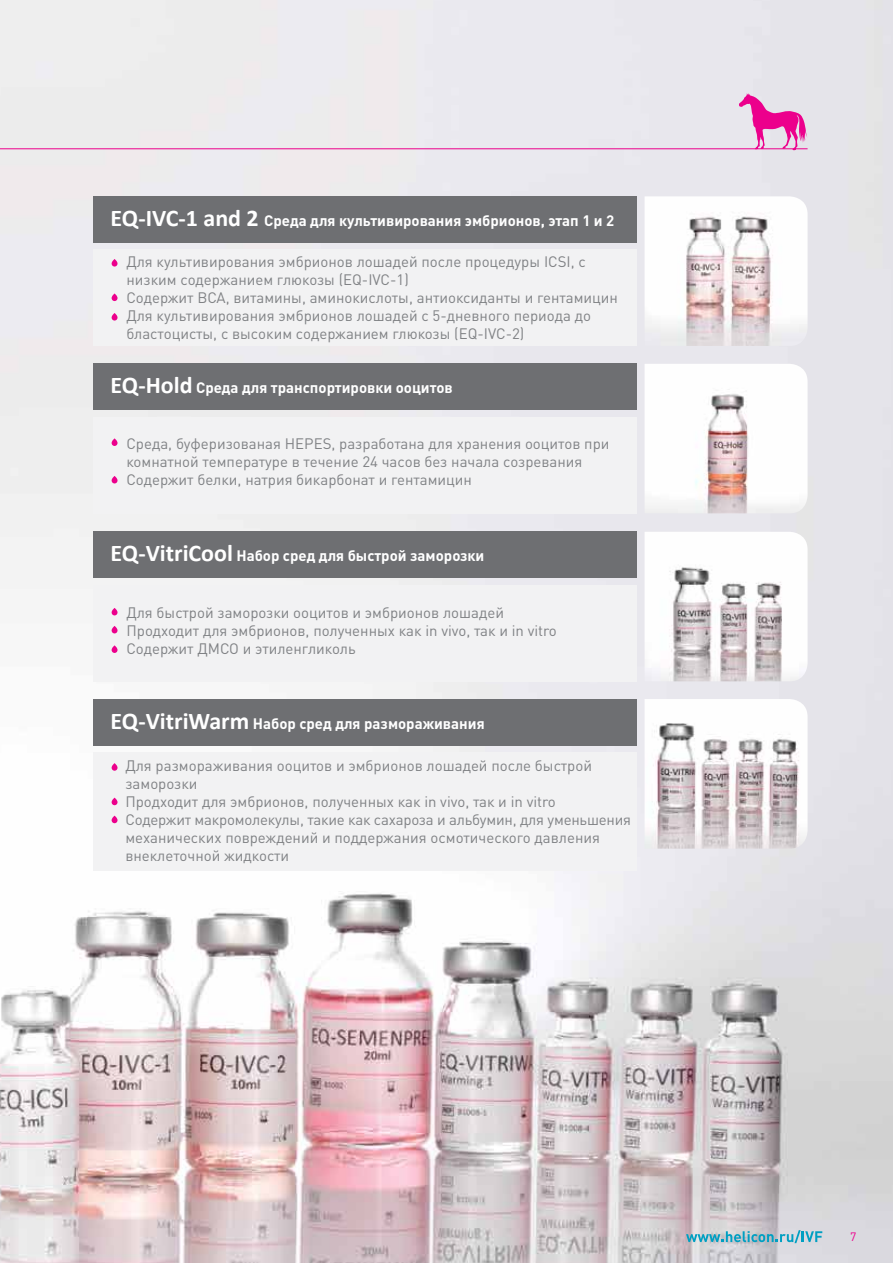
<style>
.page{position:relative;width:893px;height:1263px;background:#fff}
.page>*{position:absolute;margin:0;border:0;box-sizing:border-box;transform-origin:0 0}
.t1{font:15px/18px "DIN Pro";color:#808285}
.t2{font:700 15px "DIN Pro";color:#fff}
.t3{font:12px "DIN Pro";color:#ec008c}
.s1{font-family:"Calibri";font-size:24px}
</style>
<div class="page">
<img style="left:0;top:0;width:893px;height:1263px">
<img style="left:645px;top:196px;width:163px;height:150px">
<div style="left:93px;top:250px;width:544px;height:96px;background:#f2f2f3"></div>
<svg style="left:112px;top:259px;width:6px;height:8px"></svg>
<svg style="left:112px;top:293px;width:6px;height:8px"></svg>
<svg style="left:112px;top:313px;width:6px;height:8px"></svg>
<div style="left:93px;top:196px;width:544px;height:46px;background:#6e6f72"></div>
<img style="left:645px;top:364px;width:163px;height:149px">
<div style="left:93px;top:417px;width:544px;height:96px;background:#f2f2f3"></div>
<svg style="left:112px;top:438px;width:6px;height:8px"></svg>
<svg style="left:112px;top:476px;width:6px;height:7px"></svg>
<div style="left:93px;top:364px;width:544px;height:46px;background:#6e6f72"></div>
<img style="left:645px;top:532px;width:163px;height:149px">
<div style="left:93px;top:585px;width:544px;height:96px;background:#f2f2f3"></div>
<svg style="left:112px;top:608px;width:6px;height:7px"></svg>
<svg style="left:112px;top:626px;width:6px;height:7px"></svg>
<svg style="left:112px;top:645px;width:6px;height:8px"></svg>
<div style="left:93px;top:532px;width:544px;height:46px;background:#6e6f72"></div>
<div style="left:93px;top:752px;width:544px;height:119px;background:#f2f2f3"></div>
<svg style="left:112px;top:763px;width:6px;height:8px"></svg>
<div style="left:112px;top:798px;width:6px;height:7px;background:#ec008c;border-radius:3px"></div>
<div style="left:112px;top:816px;width:6px;height:7px;background:#ec008c;border-radius:3px"></div>
<div style="left:93px;top:699px;width:544px;height:46px;background:#6e6f72"></div>
<img style="left:645px;top:699px;width:163px;height:150px">
<hr style="left:0;top:148px;width:808px;height:1px;background:#ec008c">
<svg style="left:739px;top:93px;width:69px;height:57px"></svg>
<svg style="left:686px;top:1230px;width:136px;height:13px"></svg>
<p class="t2" style="left:111px;top:210px;width:505px"><span class="s1">EQ-IVC-1 and 2</span> Среда для культивирования эмбрионов, этап 1 и 2</p>
<p class="t1" style="left:126px;top:252px;width:493px">Для культивирования эмбрионов лошадей после процедуры ICSI, с низким содержанием глюкозы (EQ-IVC-1)<br>Содержит ВСА, витамины, аминокислоты, антиоксиданты и гентамицин Для культивирования эмбрионов лошадей с 5-дневного периода до бластоцисты, с высоким содержанием глюкозы (EQ-IVC-2)</p>
<p class="t2" style="left:111px;top:378px;width:344px"><span class="s1">EQ-Hold</span> Среда для транспортировки ооцитов</p>
<p class="t1" style="left:126px;top:434px;width:485px">Среда, буферизованая HEPES, разработана для хранения ооцитов при комнатной температуре в течение 24 часов без начала созревания<br>Содержит белки, натрия бикарбонат и гентамицин</p>
<p class="t2" style="left:111px;top:546px;width:375px"><span class="s1">EQ-VitriCool</span> Набор сред для быстрой заморозки</p>
<p class="t1" style="left:126px;top:603px;width:432px">Для быстрой заморозки ооцитов и эмбрионов лошадей<br>Продходит для эмбрионов, полученных как in vivo, так и in vitro<br>Содержит ДМСО и этиленгликоль</p>
<p class="t2" style="left:111px;top:713px;width:376px"><span class="s1">EQ-VitriWarm</span> Hабор сред для размораживания</p>
<p class="t1" style="left:125px;top:756px;width:507px">Для размораживания ооцитов и эмбрионов лошадей после быстрой заморозки<br>Продходит для эмбрионов, полученных как in vivo, так и in vitro<br>Содержит макромолекулы, такие как сахароза и альбумин, для уменьшения механических повреждений и поддержания осмотического давления внеклеточной жидкости</p>
<p class="t3" style="left:850px;top:1228px;width:8px">7</p>
</div>
